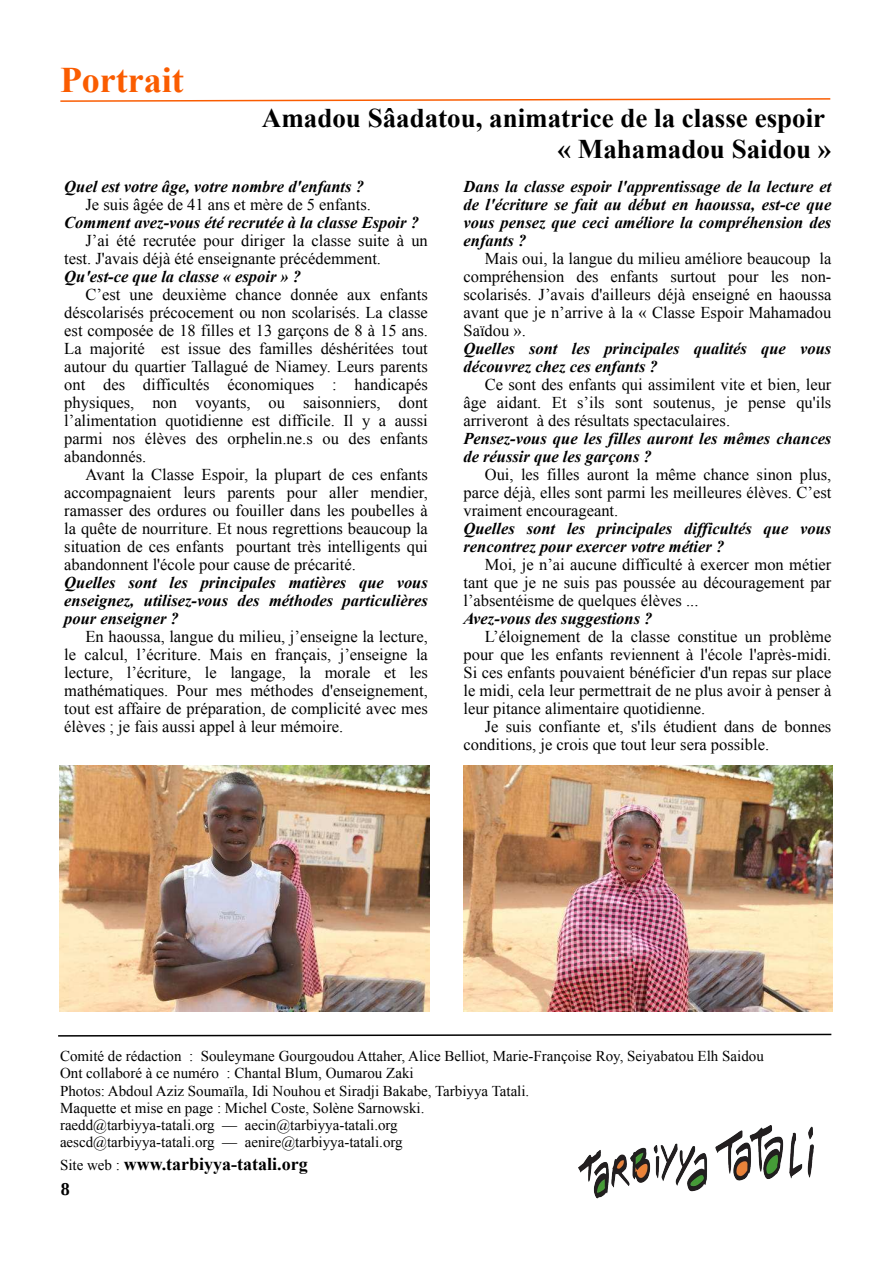
<style>
.page{position:relative;width:893px;height:1263px;background:#fff}
.page>*{position:absolute;margin:0;border:0;box-sizing:border-box;transform-origin:0 0}
.t1{font:700 36px "Times New Roman";color:#fa5c00}
.t2{font:700 27px/31px "Times New Roman";color:#000;text-align:right}
.t3{font:700 18px "Times New Roman";color:#000}
.t4{font:700 18px "Liberation Serif";color:#000}
.t5{font:16.5px/18px "Times New Roman";color:#000;text-align:justify}
.t6{font:italic 700 16.5px/18px "Times New Roman";color:#000}
.t7{font:15px/17.2px "Times New Roman";color:#000}
.s1{font-weight:400;font-size:15px}
</style>
<div class="page">
<svg style="left:58px;top:1033px;width:774px;height:4px"></svg>
<svg style="left:60px;top:98px;width:771px;height:4px"></svg>
<img style="left:579px;top:1126px;width:234px;height:73px">
<img style="left:59px;top:765px;width:370px;height:247px">
<img style="left:463px;top:765px;width:370px;height:247px">
<h1 class="t1" style="left:60px;top:67px;width:125px">Portrait</h1>
<h2 class="t2" style="left:262px;top:105px;width:571px">Amadou Sâadatou, animatrice de la classe espoir « Mahamadou Saidou »</h2>
<p class="t6" style="left:64px;top:179px;width:301px">Quel est votre âge, votre nombre d'enfants ?</p>
<p class="t5" style="left:86px;top:197px;width:287px">Je suis âgée de 41 ans et mère de 5 enfants.</p>
<p class="t6" style="left:64px;top:215px;width:356px">Comment avez-vous été recrutée à la classe Espoir ?</p>
<p class="t5" style="left:64px;top:233px;width:365px;text-indent:21px">J’ai été recrutée pour diriger la classe suite à un test. J'avais déjà été enseignante précédemment.</p>
<p class="t6" style="left:64px;top:269px;width:238px">Qu'est-ce que la classe « espoir » ?</p>
<p class="t5" style="left:64px;top:287px;width:365px;text-indent:21px">C’est une deuxième chance donnée aux enfants déscolarisés précocement ou non scolarisés. La classe est composée de 18 filles et 13 garçons de 8 à 15 ans.<br>La majorité est issue des familles déshéritées tout autour du quartier Tallagué de Niamey. Leurs parents ont des difficultés économiques : handicapés physiques, non voyants, ou saisonniers, dont l’alimentation quotidienne est difficile. Il y a aussi parmi nos élèves des orphelin.ne.s ou des enfants abandonnés.</p>
<p class="t5" style="left:64px;top:467px;width:365px;text-indent:21px">Avant la Classe Espoir, la plupart de ces enfants accompagnaient leurs parents pour aller mendier, ramasser des ordures ou fouiller dans les poubelles à la quête de nourriture. Et nous regrettions beaucoup la situation de ces enfants pourtant très intelligents qui abandonnent l'école pour cause de précarité.</p>
<p class="t6" style="left:64px;top:575px;width:365px;text-align:justify">Quelles sont les principales matières que vous enseignez, utilisez-vous des méthodes particulières pour enseigner ?</p>
<p class="t5" style="left:64px;top:629px;width:365px;text-indent:21px">En haoussa, langue du milieu, j’enseigne la lecture, le calcul, l’écriture. Mais en français, j’enseigne la lecture, l’écriture, le langage, la morale et les mathématiques. Pour mes méthodes d'enseignement, tout est affaire de préparation, de complicité avec mes élèves ; je fais aussi appel à leur mémoire.</p>
<p class="t6" style="left:463px;top:179px;width:369px;text-align:justify">Dans la classe espoir l'apprentissage de la lecture et de l'écriture se fait au début en haoussa, est-ce que vous pensez que ceci améliore la compréhension des enfants ?</p>
<p class="t5" style="left:463px;top:251px;width:369px;text-indent:21px">Mais oui, la langue du milieu améliore beaucoup la compréhension des enfants surtout pour les non&shy;scolarisés. J’avais d'ailleurs déjà enseigné en haoussa avant que je n’arrive à la « Classe Espoir Mahamadou Saïdou ».</p>
<p class="t6" style="left:463px;top:341px;width:369px">Quelles sont les principales qualités que vous découvrez chez ces enfants ?</p>
<p class="t5" style="left:463px;top:377px;width:369px;text-indent:21px">Ce sont des enfants qui assimilent vite et bien, leur âge aidant. Et s’ils sont soutenus, je pense qu'ils arriveront à des résultats spectaculaires.</p>
<p class="t6" style="left:463px;top:431px;width:369px">Pensez-vous que les filles auront les mêmes chances de réussir que les garçons ?</p>
<p class="t5" style="left:463px;top:467px;width:369px;text-indent:21px">Oui, les filles auront la même chance sinon plus, parce déjà, elles sont parmi les meilleures élèves. C’est vraiment encourageant.</p>
<p class="t6" style="left:463px;top:521px;width:369px">Quelles sont les principales difficultés que vous rencontrez pour exercer votre métier ?</p>
<p class="t5" style="left:463px;top:557px;width:369px;text-indent:21px">Moi, je n’ai aucune difficulté à exercer mon métier tant que je ne suis pas poussée au découragement par l’absentéisme de quelques élèves ...</p>
<p class="t6" style="left:463px;top:611px;width:190px">Avez-vous des suggestions ?</p>
<p class="t5" style="left:463px;top:629px;width:369px;text-indent:21px">L’éloignement de la classe constitue un problème pour que les enfants reviennent à l'école l'après-midi.<br>Si ces enfants pouvaient bénéficier d'un repas sur place le midi, cela leur permettrait de ne plus avoir à penser à leur pitance alimentaire quotidienne.</p>
<p class="t5" style="left:463px;top:719px;width:369px;text-indent:21px">Je suis confiante et, s'ils étudient dans de bonnes conditions, je crois que tout leur sera possible.</p>
<p class="t7" style="left:60px;top:1049px;width:705px">Comité de rédaction : Souleymane Gourgoudou Attaher, Alice Belliot, Marie-Françoise Roy, Seiyabatou Elh Saidou Ont collaboré à ce numéro : Chantal Blum, Oumarou Zaki<br>Photos: Abdoul Aziz Soumaïla, Idi Nouhou et Siradji Bakabe, Tarbiyya Tatali.<br>Maquette et mise en page : Michel Coste, Solène Sarnowski.<br>raedd@tarbiyya-tatali.org — aecin@tarbiyya-tatali.org<br>aescd@tarbiyya-tatali.org — aenire@tarbiyya-tatali.org</p>
<p class="t3" style="left:60px;top:1157px;width:249px"><span class="s1">Site web :</span> www.tarbiyya-tatali.org</p>
<p class="t4" style="left:61px;top:1182px;width:10px">8</p>
</div>
